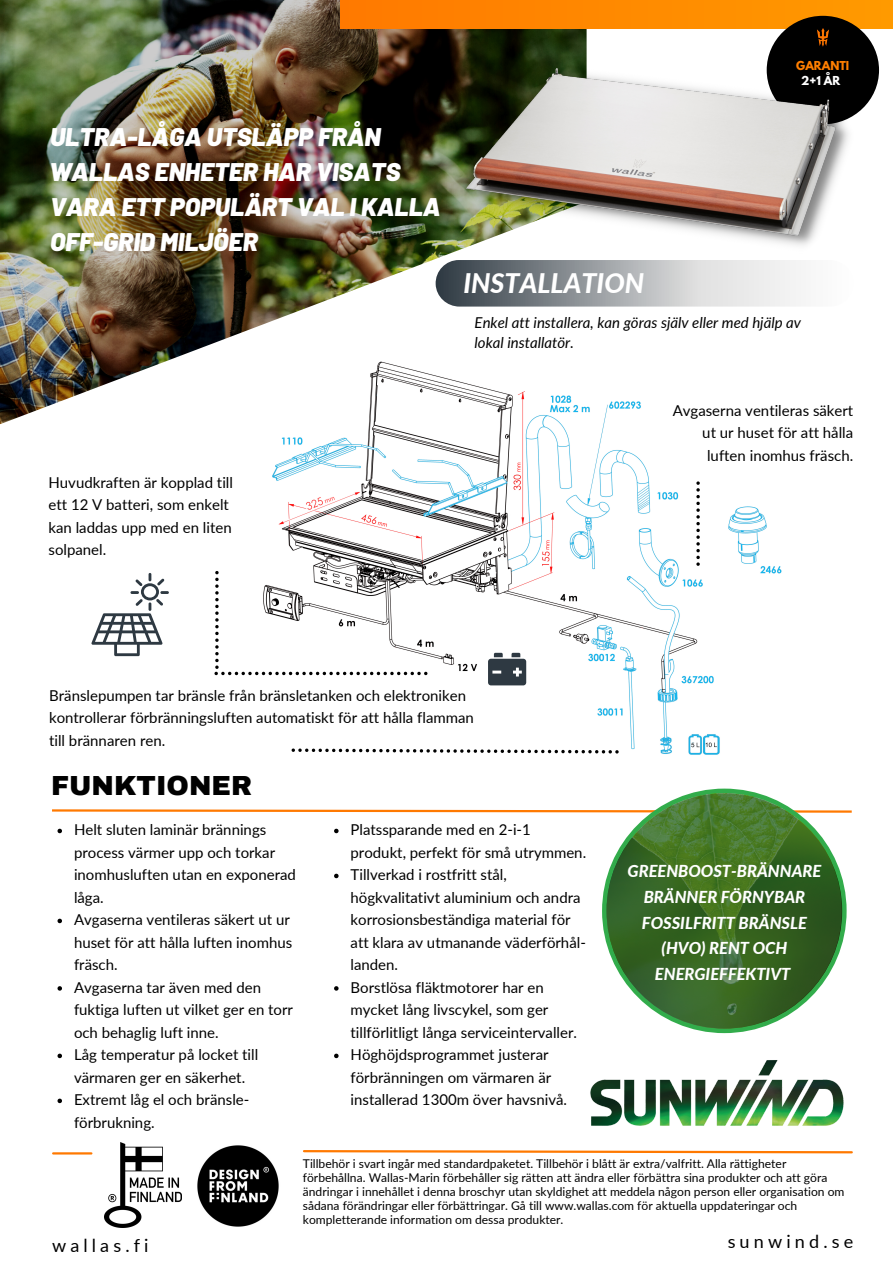
<style>
.page{position:relative;width:893px;height:1264px;background:#fff}
.page>*{position:absolute;margin:0;border:0;box-sizing:border-box;transform-origin:0 0}
.t1{font:italic 800 27px "Lato";color:#fff}
.t2{font:900 27px "Archivo";color:#000}
.t3{font:italic 900 25.5px/34.8px "Barlow";color:#fff}
.t4{font:18px "Lato";letter-spacing:.23em;color:#000}
.t5{font:italic 800 16.5px/25.8px "Lato";color:#fff;text-align:center}
.t6{font:15px/22.5px "Lato";color:#000}
.t7{font:italic 15px/20.2px "Lato";color:#000}
.t8{font:12.15px/14.1px "Lato";color:#000}
.t9{font:700 10.95px "League Spartan";color:#ff7f00}
.t10{font:700 10.95px "League Spartan";color:#fff}
</style>
<div class="page">
<img style="left:197px;top:1145px;width:82px;height:82px">
<hr style="left:53px;top:1152px;width:38px;height:2px;background:#ff7900">
<img style="left:104px;top:1142px;width:78px;height:85px">
<img style="left:236px;top:401px;width:546px;height:354px">
<img style="left:0;top:0;width:586px;height:452px">
<div style="left:341px;top:0;width:551px;height:29px;background:linear-gradient(to right,#ff7900,#fd9900)"></div>
<div style="left:766px;top:16px;width:112px;height:108px;background:#000;border-radius:50%"></div>
<img style="left:817px;top:28px;width:12px;height:19px">
<svg style="left:52px;top:809px;width:800px;height:4px"></svg>
<svg style="left:303px;top:1150px;width:550px;height:4px"></svg>
<svg style="left:435px;top:260px;width:366px;height:46px;background:#a6a9ad"></svg>
<svg style="left:696px;top:481px;width:3px;height:85px"></svg>
<svg style="left:214px;top:571px;width:213px;height:104px"></svg>
<svg style="left:291px;top:748px;width:327px;height:5px"></svg>
<svg style="left:91px;top:573px;width:78px;height:83px"></svg>
<svg style="left:488px;top:652px;width:38px;height:33px"></svg>
<img style="left:466px;top:62px;width:387px;height:191px">
<svg style="left:602px;top:788px;width:244px;height:245px"></svg>
<svg style="left:606px;top:793px;width:235px;height:235px;background:#396825"></svg>
<img style="left:590px;top:1060px;width:254px;height:66px">
<svg style="left:57px;top:828px;width:5px;height:5px"></svg>
<svg style="left:57px;top:918px;width:5px;height:5px"></svg>
<svg style="left:57px;top:986px;width:5px;height:4px"></svg>
<svg style="left:57px;top:1053px;width:5px;height:5px"></svg>
<svg style="left:57px;top:1098px;width:5px;height:5px"></svg>
<svg style="left:334px;top:828px;width:4px;height:5px"></svg>
<svg style="left:334px;top:873px;width:4px;height:5px"></svg>
<svg style="left:334px;top:986px;width:4px;height:4px"></svg>
<svg style="left:334px;top:1053px;width:4px;height:5px"></svg>
<h2 class="t3" style="left:50px;top:119px;width:392px">ULTRA-LÅGA UTSLÄPP FRÅN<br>WALLAS ENHETER HAR VISATS<br>VARA ETT POPULÄRT VAL I KALLA<br>OFF-GRID MILJÖER</h2>
<p class="t6" style="left:48px;top:471px;width:186px">Huvudkraften är kopplad till ett 12 V batteri, som enkelt kan laddas upp med en liten solpanel.</p>
<h1 class="t1" style="left:463px;top:267px;width:182px">INSTALLATION</h1>
<p class="t9" style="left:796px;top:60px;width:54px">GARANTI</p>
<p class="t10" style="left:801px;top:75px;width:41px">2+1 ÅR</p>
<p class="t7" style="left:474px;top:312px;width:328px">Enkel att installera, kan göras själv eller med hjälp av lokal installatör.</p>
<p class="t6" style="left:672px;top:398px;width:182px;text-align:right">Avgaserna ventileras säkert ut ur huset för att hålla luften inomhus fräsch.</p>
<p class="t6" style="left:49px;top:683px;width:426px">Bränslepumpen tar bränsle från bränsletanken och elektroniken kontrollerar förbränningsluften automatiskt för att hålla flamman till brännaren ren.</p>
<h1 class="t2" style="left:51px;top:771px;width:202px">FUNKTIONER</h1>
<p class="t6" style="left:74px;top:818px;width:223px">Helt sluten laminär brännings process värmer upp och torkar inomhusluften utan en exponerad låga.<br>Avgaserna ventileras säkert ut ur huset för att hålla luften inomhus fräsch.<br>Avgaserna tar även med den fuktiga luften ut vilket ger en torr och behaglig luft inne.<br>Låg temperatur på locket till värmaren ger en säkerhet.<br>Extremt låg el och bränsle&shy;förbrukning.</p>
<p class="t6" style="left:350px;top:818px;width:237px">Platssparande med en 2-i-1 produkt, perfekt för små utrymmen.<br>Tillverkad i rostfritt stål, högkvalitativt aluminium och andra korrosionsbeständiga material för att klara av utmanande väderförhål&shy;landen.<br>Borstlösa fläktmotorer har en mycket lång livscykel, som ger tillförlitligt långa serviceintervaller.<br>Höghöjdsprogrammet justerar förbränningen om värmaren är installerad 1300m över havsnivå.</p>
<p class="t5" style="left:627px;top:857px;width:195px">GREENBOOST-BRÄNNARE<br>BRÄNNER FÖRNYBAR<br>FOSSILFRITT BRÄNSLE (HVO) RENT OCH<br>ENERGIEFFEKTIVT</p>
<p class="t8" style="left:303px;top:1155px;width:543px">Tillbehör i svart ingår med standardpaketet. Tillbehör i blått är extra/valfritt. Alla rättigheter förbehållna. Wallas-Marin förbehåller sig rätten att ändra eller förbättra sina produkter och att göra ändringar i innehållet i denna broschyr utan skyldighet att meddela någon person eller organisation om sådana förändringar eller förbättringar. Gå till www.wallas.com för aktuella uppdateringar och kompletterande information om dessa produkter.</p>
<p class="t4" style="left:52px;top:1233px;width:98px">wallas.fi</p>
<p class="t4" style="left:727px;top:1230px;width:127px">sunwind.se</p>
</div>
